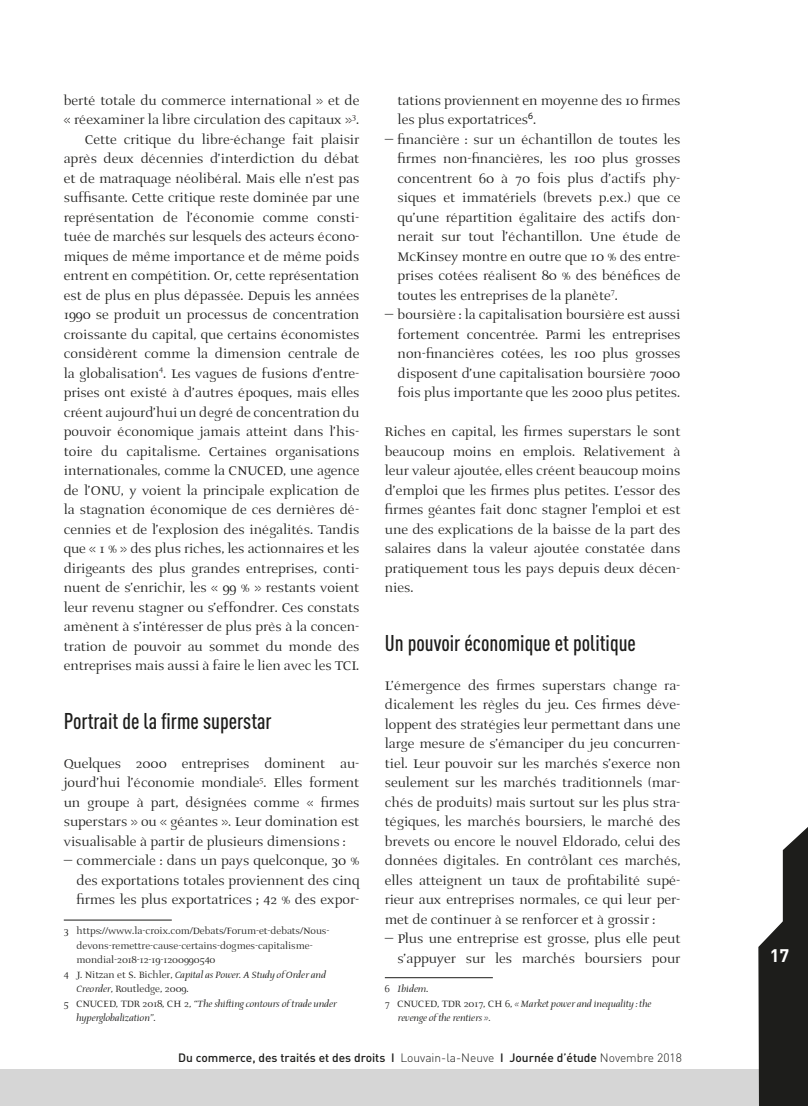
<style>
.page{position:relative;width:808px;height:1106px;background:#fff}
.page>*{position:absolute;margin:0;border:0;box-sizing:border-box;transform-origin:0 0}
.t1{font:500 22.5px "DIN Cond";color:#1d1d1b}
.t2{font:700 18px "DIN";color:#fff}
.t3{font:16.5px/19.5px "AI Prospera II";color:#1d1d1b;text-align:justify}
.t4{font:italic 12px "AI Prospera II";color:#1d1d1b}
.t5{font:12px "AI Prospera II";color:#1d1d1b}
.t6{font:500 12px "DIN";color:#1d1d1b}
.s1{font-style:normal}
.s2{font-style:italic}
.s3{font-weight:300}
</style>
<div class="page">
<div style="left:0;top:1069px;width:808px;height:37px;background:#d6d6d6"></div>
<svg style="left:758px;top:827px;width:50px;height:279px"></svg>
<hr style="left:64px;top:919px;width:108px;height:1px;background:#1d1d1b">
<hr style="left:385px;top:977px;width:108px;height:1px;background:#1d1d1b">
<p class="t3" style="left:64px;top:91px;width:297px;text-align:right">berté totale du commerce international » et de « réexaminer la libre circulation des capitaux »<sup>3</sup>.<br>Cette critique du libre-échange fait plaisir après deux décennies d’interdiction du débat et de matraquage néolibéral. Mais elle n’est pas suffisante. Cette critique reste dominée par une représentation de l’économie comme consti&shy;tuée de marchés sur lesquels des acteurs écono&shy;miques de même importance et de même poids entrent en compétition. Or, cette représentation est de plus en plus dépassée. Depuis les années 1990 se produit un processus de concentration croissante du capital, que certains économistes considèrent comme la dimension centrale de la globalisation<sup>4</sup>. Les vagues de fusions d’entre&shy;prises ont existé à d’autres époques, mais elles créent aujourd’hui un degré de concentration du pouvoir économique jamais atteint dans l’his&shy;toire du capitalisme. Certaines organisations internationales, comme la CNUCED, une agence de l’ONU, y voient la principale explication de la stagnation économique de ces dernières dé&shy;cennies et de l’explosion des inégalités. Tandis que « 1 % » des plus riches, les actionnaires et les dirigeants des plus grandes entreprises, conti&shy;nuent de s’enrichir, les « 99 % » restants voient leur revenu stagner ou s’effondrer. Ces constats amènent à s’intéresser de plus près à la concen&shy;tration de pouvoir au sommet du monde des entreprises mais aussi à faire le lien avec les TCI.</p>
<h1 class="t1" style="left:64px;top:707px;width:209px">Portrait de la firme superstar</h1>
<p class="t3" style="left:64px;top:754px;width:297px">Quelques 2000 entreprises dominent au&shy;jourd’hui l’économie mondiale<sup>5</sup>. Elles forment un groupe à part, désignées comme « firmes superstars » ou « géantes ». Leur domination est visualisable à partir de plusieurs dimensions :</p>
<p class="t3" style="left:77px;top:852px;width:284px;text-indent:-13px">— commerciale : dans un pays quelconque, 30 % des exportations totales proviennent des cinq firmes les plus exportatrices ; 42 % des expor-</p>
<p class="t5" style="left:64px;top:926px;width:267px">3 https://www.la-croix.com/Debats/Forum-et-debats/Nous-</p>
<p class="t5" style="left:77px;top:940px;width:238px">devons-remettre-cause-certains-dogmes-capitalisme-</p>
<p class="t5" style="left:77px;top:955px;width:140px">mondial-2018-12-19-1200990540</p>
<p class="t4" style="left:64px;top:966px;width:264px"><span class="s1">4 J. Nitzan et S. Bichler,</span> Capital as Power. A Study of Order and</p>
<p class="t5" style="left:77px;top:983px;width:114px"><span class="s2">Creorder</span>, Routledge, 2009.</p>
<p class="t4" style="left:64px;top:995px;width:274px"><span class="s1">5 CNUCED, TDR 2018, CH 2,</span> “The shifting contours of trade under</p>
<p class="t4" style="left:77px;top:1009px;width:81px">hyperglobalization”<span class="s1">.</span></p>
<p class="t3" style="left:398px;top:91px;width:284px">tations proviennent en moyenne des 10 firmes les plus exportatrices<sup>6</sup>.</p>
<p class="t3" style="left:398px;top:130px;width:284px;text-indent:-13px">— financière : sur un échantillon de toutes les firmes non-financières, les 100 plus grosses concentrent 60 à 70 fois plus d’actifs phy&shy;siques et immatériels (brevets p.ex.) que ce qu’une répartition égalitaire des actifs don&shy;nerait sur tout l’échantillon. Une étude de McKinsey montre en outre que 10 % des entre&shy;prises cotées réalisent 80 % des bénéfices de toutes les entreprises de la planète<sup>7</sup>.</p>
<p class="t3" style="left:398px;top:306px;width:284px;text-indent:-13px">— boursière : la capitalisation boursière est aussi fortement concentrée. Parmi les entreprises non-financières cotées, les 100 plus grosses disposent d’une capitalisation boursière 7000 fois plus importante que les 2000 plus petites.</p>
<p class="t3" style="left:385px;top:423px;width:297px">Riches en capital, les firmes superstars le sont beaucoup moins en emplois. Relativement à leur valeur ajoutée, elles créent beaucoup moins d’emploi que les firmes plus petites. L’essor des firmes géantes fait donc stagner l’emploi et est une des explications de la baisse de la part des salaires dans la valeur ajoutée constatée dans pratiquement tous les pays depuis deux décen&shy;nies.</p>
<h1 class="t1" style="left:385px;top:629px;width:253px">Un pouvoir économique et politique</h1>
<p class="t3" style="left:385px;top:676px;width:297px">L’émergence des firmes superstars change ra&shy;dicalement les règles du jeu. Ces firmes déve&shy;loppent des stratégies leur permettant dans une large mesure de s’émanciper du jeu concurren&shy;tiel. Leur pouvoir sur les marchés s’exerce non seulement sur les marchés traditionnels (mar&shy;chés de produits) mais surtout sur les plus stra&shy;tégiques, les marchés boursiers, le marché des brevets ou encore le nouvel Eldorado, celui des données digitales. En contrôlant ces marchés, elles atteignent un taux de profitabilité supé&shy;rieur aux entreprises normales, ce qui leur per&shy;met de continuer à se renforcer et à grossir :</p>
<p class="t3" style="left:385px;top:930px;width:297px;text-align:right">— Plus une entreprise est grosse, plus elle peut s’appuyer sur les marchés boursiers pour</p>
<p class="t4" style="left:385px;top:980px;width:45px"><span class="s1">6</span> Ibidem<span class="s1">.</span></p>
<p class="t4" style="left:385px;top:995px;width:268px"><span class="s1">7 CNUCED, TDR 2017, CH 6,</span> « Market power and inequality : the</p>
<p class="t4" style="left:398px;top:1009px;width:94px">revenge of the rentiers ».</p>
<p class="t6" style="left:178px;top:1049px;width:505px">Du commerce, des traités et des droits I <span class="s3">Louvain-la-Neuve</span> I Journée d’étude <span class="s3">Novembre 2018</span></p>
<p class="t2" style="left:770px;top:943px;width:21px">17</p>
</div>
